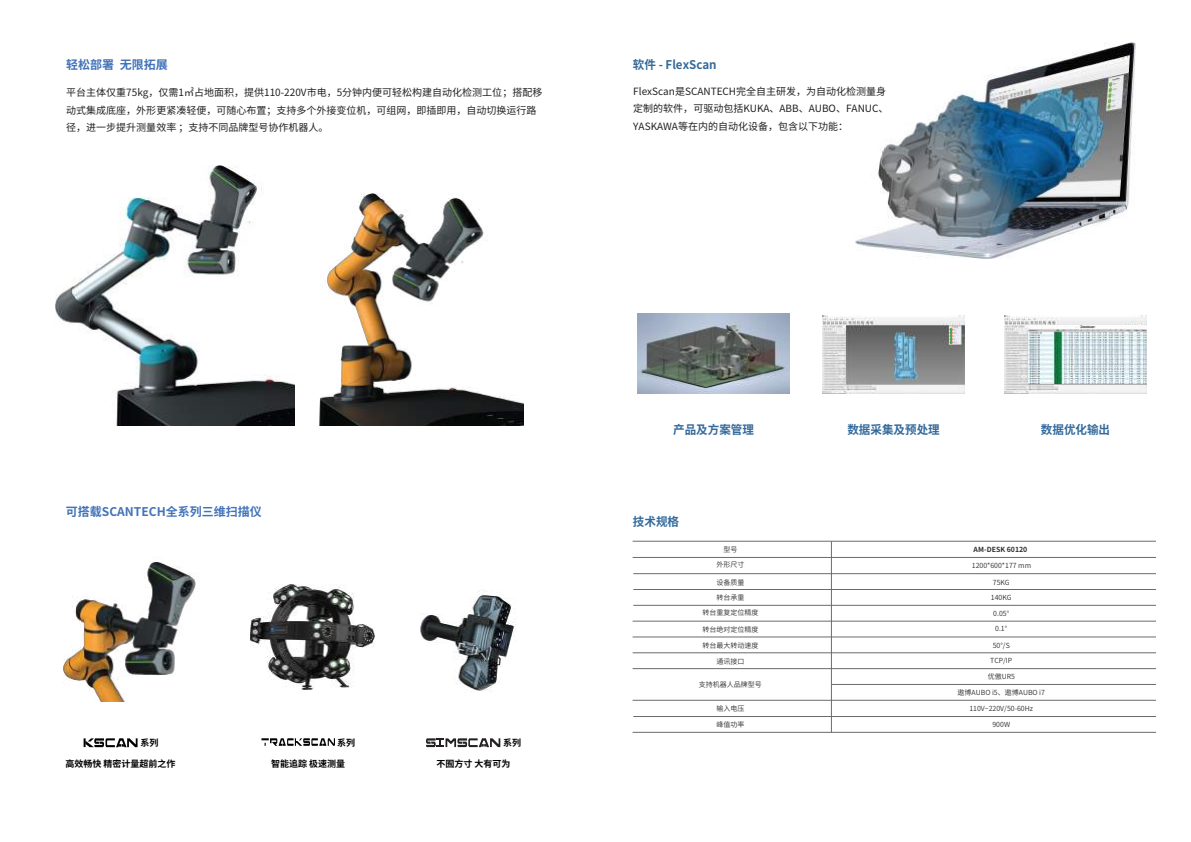
<style>
.page{position:relative;width:1191px;height:842px;background:#fff}
.page>*{position:absolute;margin:0;border:0;box-sizing:border-box;transform-origin:0 0}
.t1{font:700 12px "Source Han Sans CN";color:#346a9c;scale:.96 1}
.t2{font:700 12px "Source Han Sans CN";color:#4273b9}
.t3{font:10px/17.5px "Source Han Sans CN";color:#221f20}
.t4{font:700 9px "Source Han Sans CN";color:#000}
.t5{font:7px/15px "Source Han Sans CN";color:#2e2d2e;text-align:center}
.t6{font:700 7px "Source Han Sans CN";color:#2d2e2e}
</style>
<div class="page">
<img style="left:63px;top:561px;width:133px;height:140px">
<img style="left:320px;top:194px;width:203px;height:231px">
<img style="left:420px;top:590px;width:97px;height:102px">
<hr style="left:831px;top:541px;width:1px;height:191px;background:#6a6b6e">
<hr style="left:633px;top:573px;width:523px;height:1px;background:#6a6b6e">
<hr style="left:633px;top:589px;width:523px;height:1px;background:#6a6b6e">
<hr style="left:633px;top:605px;width:523px;height:1px;background:#6a6b6e">
<hr style="left:632px;top:621px;width:524px;height:1px;background:#6a6b6e">
<hr style="left:632px;top:637px;width:524px;height:1px;background:#6a6b6e">
<hr style="left:632px;top:653px;width:524px;height:1px;background:#6a6b6e">
<hr style="left:632px;top:668px;width:524px;height:1px;background:#6a6b6e">
<hr style="left:831px;top:684px;width:325px;height:1px;background:#6a6b6e">
<hr style="left:632px;top:700px;width:524px;height:1px;background:#6a6b6e">
<hr style="left:633px;top:716px;width:523px;height:1px;background:#6a6b6e">
<hr style="left:632px;top:732px;width:524px;height:1px;background:#6a6b6e">
<hr style="left:632px;top:557px;width:524px;height:1px;background:#6a6b6e">
<hr style="left:632px;top:541px;width:524px;height:1px;background:#6a6b6e">
<img style="left:637px;top:313px;width:152px;height:80px">
<svg style="left:84px;top:738px;width:53px;height:9px"></svg>
<svg style="left:426px;top:738px;width:74px;height:9px"></svg>
<svg style="left:261px;top:738px;width:74px;height:8px"></svg>
<img style="left:855px;top:43px;width:280px;height:216px">
<img style="left:822px;top:316px;width:143px;height:77px">
<svg style="left:949px;top:328px;width:3px;height:16px"></svg>
<img style="left:1004px;top:316px;width:143px;height:77px">
<img style="left:1028px;top:325px;width:118px;height:59px">
<img style="left:250px;top:584px;width:125px;height:106px">
<img style="left:56px;top:165px;width:239px;height:260px">
<p class="t2" style="left:66px;top:58px;width:103px">轻松部署 无限拓展</p>
<p class="t3" style="left:66px;top:84px;width:477px">平台主体仅重75kg，仅需1㎡占地面积，提供110-220V市电，5分钟内便可轻松构建自动化检测工位；搭配移动式集成底座，外形更紧凑轻便，可随心布置；支持多个外接变位机，可组网，即插即用，自动切换运行路径，进一步提升测量效率 ；支持不同品牌型号协作机器人。</p>
<p class="t1" style="left:633px;top:58px;width:89px">软件 - FlexScan</p>
<p class="t3" style="left:633px;top:83px;width:257px">FlexScan是SCANTECH完全自主研发，为自动化检测量身定制的软件，可驱动包括KUKA、ABB、AUBO、FANUC、<br>YASKAWA等在内的自动化设备，包含以下功能：</p>
<p class="t2" style="left:66px;top:505px;width:197px">可搭载SCANTECH全系列三维扫描仪</p>
<p class="t4" style="left:141px;top:738px;width:19px">系列</p>
<p class="t4" style="left:66px;top:758px;width:112px">高效畅快 精密计量超前之作</p>
<p class="t4" style="left:337px;top:738px;width:19px">系列</p>
<p class="t4" style="left:271px;top:758px;width:76px">智能追踪 极速测量</p>
<p class="t4" style="left:503px;top:738px;width:19px">系列</p>
<p class="t4" style="left:436px;top:758px;width:76px">不囿方寸 大有可为</p>
<p class="t1" style="left:673px;top:423px;width:86px">产品及方案管理</p>
<p class="t1" style="left:847px;top:423px;width:98px">数据采集及预处理</p>
<p class="t1" style="left:1041px;top:423px;width:74px">数据优化输出</p>
<p class="t1" style="left:633px;top:515px;width:50px">技术规格</p>
<p class="t5" style="left:723px;top:543px;width:15px">型号</p>
<p class="t5" style="left:716px;top:575px;width:29px">设备质量</p>
<p class="t5" style="left:716px;top:590px;width:29px">转台承重</p>
<p class="t5" style="left:716px;top:557px;width:29px">外形尺寸</p>
<p class="t6" style="left:973px;top:546px;width:55px">AM-DESK 60120</p>
<p class="t5" style="left:972px;top:558px;width:61px">1200*600*177 mm</p>
<p class="t5" style="left:992px;top:575px;width:18px">75KG</p>
<p class="t5" style="left:991px;top:590px;width:22px">140KG</p>
<p class="t5" style="left:702px;top:605px;width:57px">转台重复定位精度</p>
<p class="t5" style="left:993px;top:606px;width:17px">0.05°</p>
<p class="t5" style="left:702px;top:622px;width:57px">转台绝对定位精度</p>
<p class="t5" style="left:702px;top:638px;width:57px">转台最大转动速度</p>
<p class="t5" style="left:716px;top:654px;width:29px">通讯接口</p>
<p class="t5" style="left:699px;top:677px;width:64px">支持机器人品牌型号</p>
<p class="t5" style="left:716px;top:700px;width:29px">输入电压</p>
<p class="t5" style="left:716px;top:717px;width:29px">峰值功率</p>
<p class="t5" style="left:995px;top:621px;width:14px">0.1°</p>
<p class="t5" style="left:990px;top:638px;width:24px">50°/S<br>TCP/IP</p>
<p class="t5" style="left:957px;top:685px;width:89px">遨博AUBO i5、遨博AUBO i7<br>110V~220V/50-60Hz</p>
<p class="t5" style="left:992px;top:717px;width:19px">900W</p>
<p class="t5" style="left:987px;top:669px;width:29px">优傲UR5</p>
</div>
